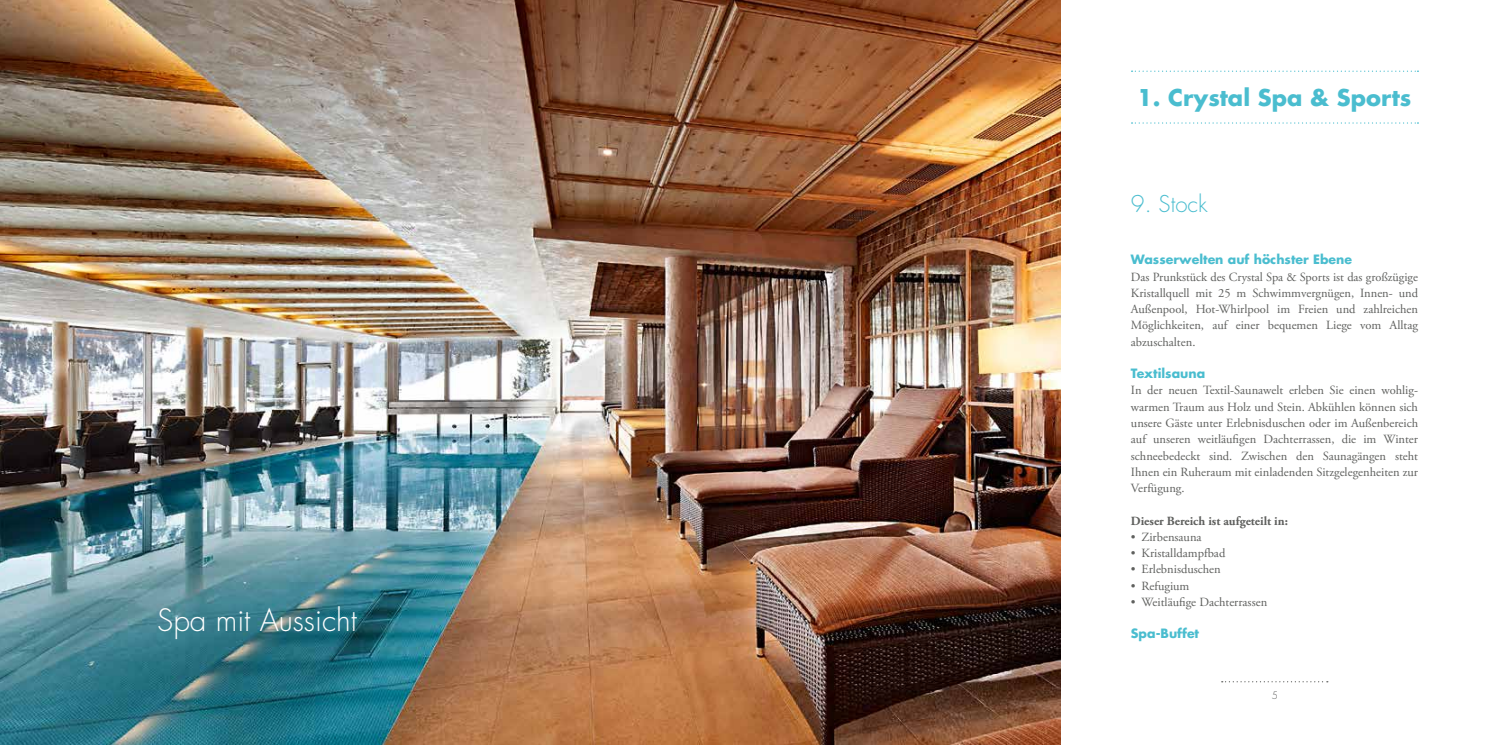
<style>
.page{position:relative;width:1489px;height:745px;background:#fff}
.page>*{position:absolute;margin:0;border:0;box-sizing:border-box;transform-origin:0 0}
.t1{font:300 30px "Futura";color:#fff}
.t2{font:700 22.5px "Futura";color:#4abdcf}
.t3{font:300 22.5px "Futura";color:#4abdcf}
.t4{font:12.5px/16.2px "Adobe Garamond Pro";color:#5f605e;text-align:justify}
.t5{font:700 12.5px "Futura";color:#4abdcf}
.t6{font:700 12.5px "Adobe Garamond Pro";color:#5f605e}
.t7{font:300 10px "Futura";color:#5f605e}
</style>
<div class="page">
<img style="left:0;top:0;width:1060px;height:744px">
<svg style="left:1221px;top:681px;width:106px;height:1px"></svg>
<svg style="left:1131px;top:71px;width:287px;height:1px"></svg>
<svg style="left:1131px;top:122px;width:287px;height:2px"></svg>
<h1 class="t1" style="left:157px;top:600px;width:201px">Spa mit Aussicht</h1>
<h2 class="t2" style="left:1137px;top:82px;width:275px">1. Crystal Spa &amp; Sports</h2>
<h2 class="t3" style="left:1130px;top:190px;width:78px">9. Stock</h2>
<p class="t5" style="left:1130px;top:251px;width:223px">Wasserwelten auf höchster Ebene</p>
<p class="t4" style="left:1130px;top:269px;width:289px">Das Prunkstück des Crystal Spa &amp; Sports ist das großzügige Kristallquell mit 25 m Schwimmvergnügen, Innen- und Außenpool, Hot-Whirlpool im Freien und zahlreichen Möglichkeiten, auf einer bequemen Liege vom Alltag abzuschalten.</p>
<p class="t5" style="left:1130px;top:364px;width:76px">Textilsauna</p>
<p class="t4" style="left:1130px;top:382px;width:289px">In der neuen Textil-Saunawelt erleben Sie einen wohlig&shy;warmen Traum aus Holz und Stein. Abkühlen können sich unsere Gäste unter Erlebnisduschen oder im Außenbereich auf unseren weitläufigen Dachterrassen, die im Winter schneebedeckt sind. Zwischen den Saunagängen steht Ihnen ein Ruheraum mit einladenden Sitzgelegenheiten zur Verfügung.</p>
<p class="t6" style="left:1130px;top:513px;width:159px">Dieser Bereich ist aufgeteilt in:</p>
<p class="t4" style="left:1130px;top:529px;width:72px">• Zirbensauna</p>
<p class="t4" style="left:1130px;top:545px;width:96px">• Kristalldampfbad</p>
<p class="t4" style="left:1130px;top:561px;width:91px">• Erlebnisduschen</p>
<p class="t4" style="left:1130px;top:577px;width:60px">• Refugium</p>
<p class="t4" style="left:1130px;top:594px;width:138px">• Weitläufige Dachterrassen</p>
<p class="t5" style="left:1130px;top:624px;width:70px">Spa-Buffet</p>
<p class="t7" style="left:1271px;top:689px;width:8px">5</p>
</div>
